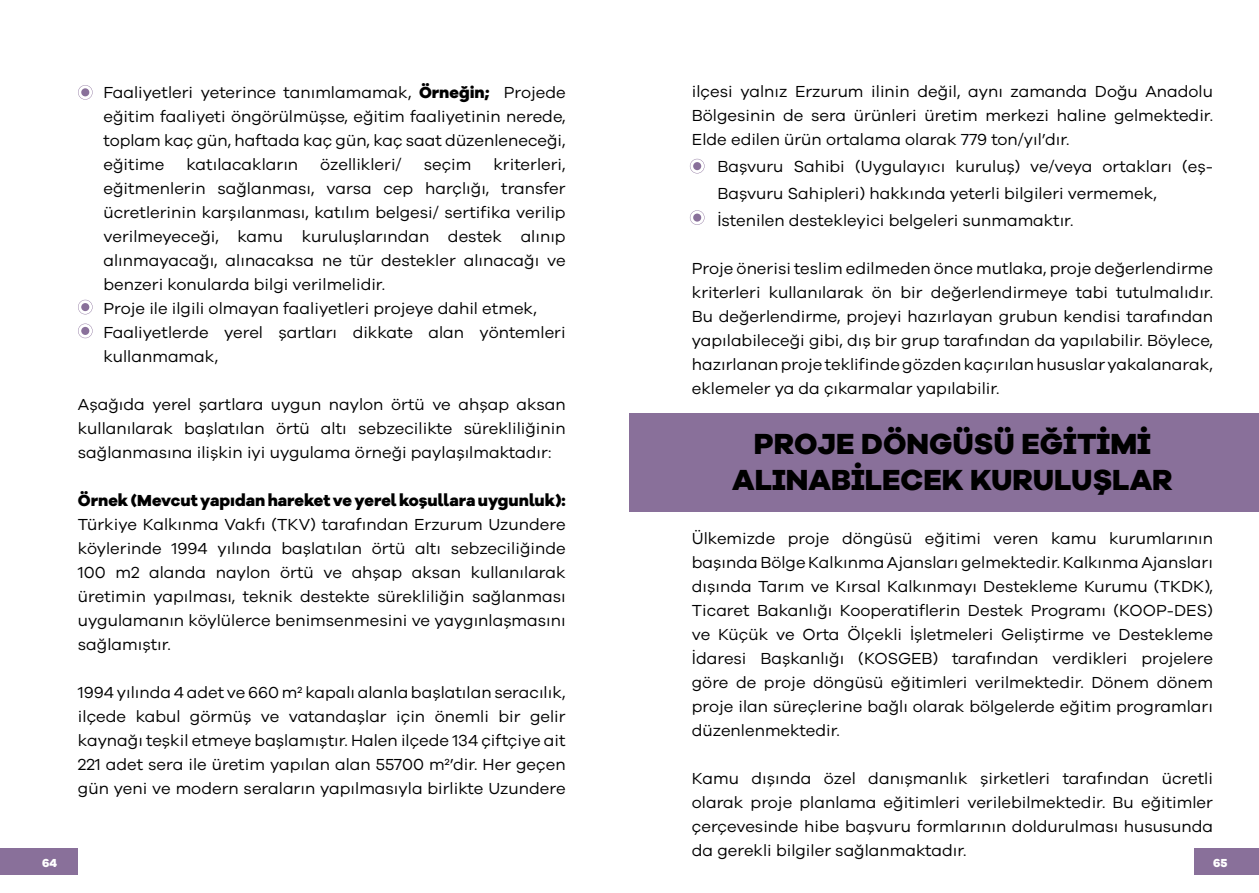
<style>
.page{position:relative;width:1259px;height:893px;background:#fff}
.page>*{position:absolute;margin:0;border:0;box-sizing:border-box;transform-origin:0 0}
.t1{font:800 30px/36px "Galano Grotesque Alt";color:#000;text-align:center}
.t2{font:16.5px/24px "Galano Grotesque";color:#000;text-align:justify}
.t3{font:800 16.5px "Galano Grotesque Alt";color:#000}
.t4{font:800 12px "Galano Grotesque";color:#fff}
.s1{font-family:"Galano Grotesque Alt";font-weight:800}
</style>
<div class="page">
<div style="left:1193px;top:848px;width:66px;height:27px;background:#89709a"></div>
<div style="left:0;top:848px;width:78px;height:27px;background:#89709a"></div>
<svg style="left:78px;top:85px;width:15px;height:15px"></svg>
<svg style="left:78px;top:300px;width:15px;height:14px"></svg>
<svg style="left:78px;top:324px;width:15px;height:14px"></svg>
<div style="left:629px;top:413px;width:630px;height:99px;background:#89709a"></div>
<svg style="left:690px;top:159px;width:14px;height:14px"></svg>
<svg style="left:690px;top:210px;width:14px;height:15px"></svg>
<p class="t2" style="left:103px;top:80px;width:464px">Faaliyetleri yeterince tanımlamamak, <span class="s1">Örneğin;</span> Projede eğitim faaliyeti öngörülmüşse, eğitim faaliyetinin nerede, toplam kaç gün, haftada kaç gün, kaç saat düzenleneceği, eğitime</p>
<p class="t2" style="left:692px;top:79px;width:523px">ilçesi yalnız Erzurum ilinin değil, aynı zamanda Doğu Anadolu Bölgesinin de sera ürünleri üretim merkezi haline gelmektedir.<br>Elde edilen ürün ortalama olarak 779 ton/yıl’dır.</p>
<p class="t2" style="left:717px;top:152px;width:497px;line-height:27px;text-align:left">Başvuru Sahibi (Uygulayıcı kuruluş) ve/veya ortakları (eş-<br>Başvuru Sahipleri) hakkında yeterli bilgileri vermemek,<br>İstenilen destekleyici belgeleri sunmamaktır.</p>
<p class="t2" style="left:692px;top:256px;width:523px">Proje önerisi teslim edilmeden önce mutlaka, proje değerlendirme kriterleri kullanılarak ön bir değerlendirmeye tabi tutulmalıdır.<br>Bu değerlendirme, projeyi hazırlayan grubun kendisi tarafından yapılabileceği gibi, dış bir grup tarafından da yapılabilir. Böylece, hazırlanan proje teklifinde gözden kaçırılan hususlar yakalanarak, eklemeler ya da çıkarmalar yapılabilir.</p>
<h1 class="t1" style="left:732px;top:425px;width:442px">PROJE DÖNGÜSÜ EĞİTİMİ<br>ALINABİLECEK KURULUŞLAR</h1>
<p class="t2" style="left:692px;top:526px;width:523px">Ülkemizde proje döngüsü eğitimi veren kamu kurumlarının başında Bölge Kalkınma Ajansları gelmektedir. Kalkınma Ajansları dışında Tarım ve Kırsal Kalkınmayı Destekleme Kurumu (TKDK), Ticaret Bakanlığı Kooperatiflerin Destek Programı (KOOP-DES) ve Küçük ve Orta Ölçekli İşletmeleri Geliştirme ve Destekleme İdaresi Başkanlığı (KOSGEB) tarafından verdikleri projelere göre de proje döngüsü eğitimleri verilmektedir. Dönem dönem proje ilan süreçlerine bağlı olarak bölgelerde eğitim programları düzenlenmektedir.</p>
<p class="t2" style="left:692px;top:766px;width:523px">Kamu dışında özel danışmanlık şirketleri tarafından ücretli olarak proje planlama eğitimleri verilebilmektedir. Bu eğitimler çerçevesinde hibe başvuru formlarının doldurulması hususunda da gerekli bilgiler sağlanmaktadır.</p>
<p class="t2" style="left:186px;top:152px;width:113px">katılacakların</p>
<p class="t2" style="left:320px;top:152px;width:83px">özellikleri/</p>
<p class="t2" style="left:424px;top:152px;width:49px">seçim</p>
<p class="t2" style="left:103px;top:152px;width:464px;text-align:left;text-indent:390px">kriterleri, eğitmenlerin sağlanması, varsa cep harçlığı, transfer ücretlerinin karşılanması, katılım belgesi/ sertifika verilip verilmeyeceği, kamu kuruluşlarından destek alınıp alınmayacağı, alınacaksa ne tür destekler alınacağı ve benzeri konularda bilgi verilmelidir.<br>Proje ile ilgili olmayan faaliyetleri projeye dahil etmek, Faaliyetlerde yerel şartları dikkate alan yöntemleri kullanmamak,</p>
<p class="t2" style="left:78px;top:392px;width:489px">Aşağıda yerel şartlara uygun naylon örtü ve ahşap aksan kullanılarak başlatılan örtü altı sebzecilikte sürekliliğinin sağlanmasına ilişkin iyi uygulama örneği paylaşılmaktadır:</p>
<p class="t3" style="left:78px;top:489px;width:489px">Örnek (Mevcut yapıdan hareket ve yerel koşullara uygunluk):</p>
<p class="t2" style="left:78px;top:512px;width:489px">Türkiye Kalkınma Vakfı (TKV) tarafından Erzurum Uzundere köylerinde 1994 yılında başlatılan örtü altı sebzeciliğinde 100 m2 alanda naylon örtü ve ahşap aksan kullanılarak üretimin yapılması, teknik destekte sürekliliğin sağlanması uygulamanın köylülerce benimsenmesini ve yaygınlaşmasını sağlamıştır.</p>
<p class="t2" style="left:78px;top:680px;width:489px">1994 yılında 4 adet ve 660 m2 kapalı alanla başlatılan seracılık, ilçede kabul görmüş ve vatandaşlar için önemli bir gelir kaynağı teşkil etmeye başlamıştır. Halen ilçede 134 çiftçiye ait 221 adet sera ile üretim yapılan alan 55700 m2’dir. Her geçen gün yeni ve modern seraların yapılmasıyla birlikte Uzundere</p>
<p class="t4" style="left:42px;top:855px;width:16px">64</p>
<p class="t4" style="left:1213px;top:855px;width:16px">65</p>
</div>
